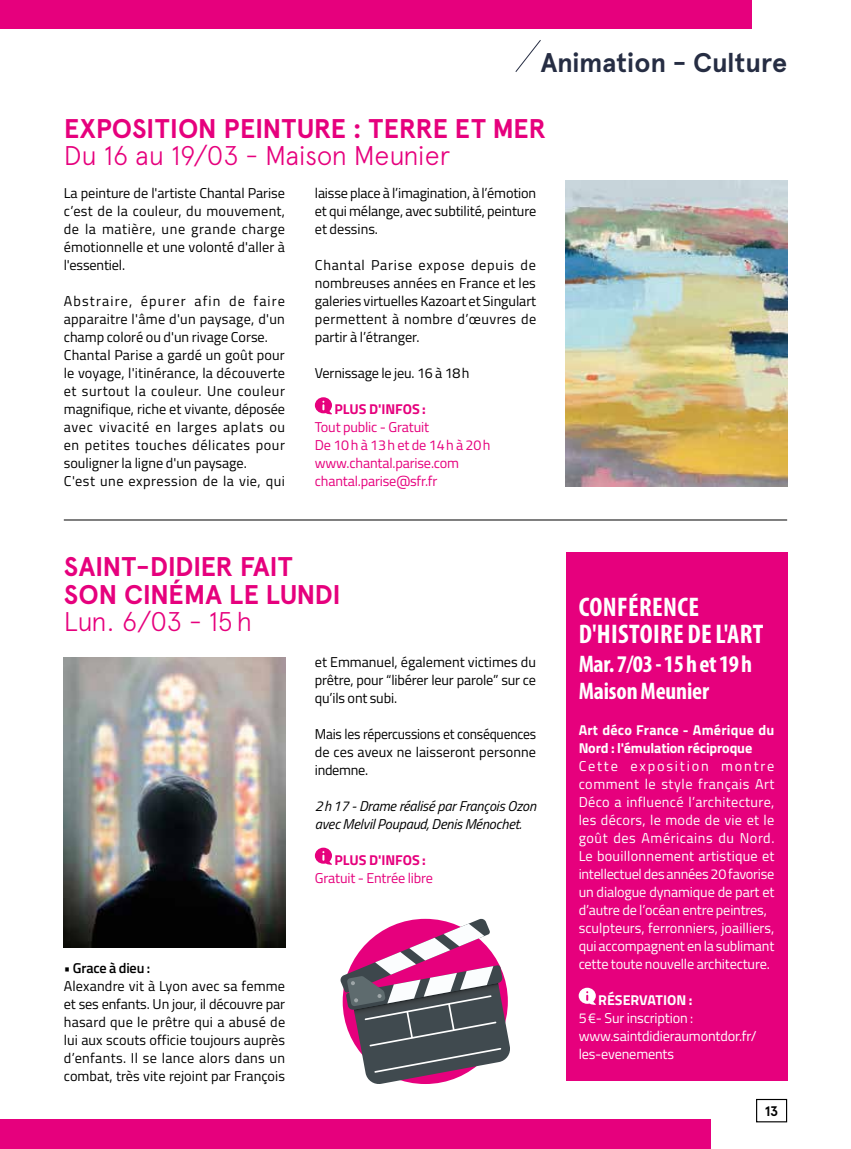
<style>
.page{position:relative;width:851px;height:1149px;background:#fff}
.page>*{position:absolute;margin:0;border:0;box-sizing:border-box;transform-origin:0 0}
.t1{font:700 27px/27px "Apercu Pro";letter-spacing:-.01em;color:#e6007d}
.t2{font:27px "Apercu Light Pro";letter-spacing:-.015em;color:#e6007d}
.t3{font:700 condensed 27px/27px "Myriad Pro";letter-spacing:.01em;color:#fff}
.t4{font:700 27px "Apercu Pro";letter-spacing:-.005em;color:#262d43}
.t5{font:700 condensed 24px/27px "Myriad Pro";letter-spacing:-.01em;color:#fff}
.t6{font:14.25px/18px "Titillium Web";letter-spacing:.005em;color:#000;text-align:justify}
.t7{font:14.25px/18px "Titillium Web";letter-spacing:-.01em;color:#fff}
.t8{font:14.25px/18px "Titillium Web";letter-spacing:-.01em;color:#e6007d}
.t9{font:14.25px/18px "Titillium Web";letter-spacing:.005em;color:#000;text-align:justify;scale:.96 1}
.t10{font:italic 14.25px/18px "Titillium Web";letter-spacing:-.01em;color:#000}
.t11{font:700 14.25px/18px "Titillium Web";color:#fff}
.t12{font:700 14.25px "Titillium Web";color:#e6007d}
.t13{font:700 13.8px "Apercu Pro";color:#000}
.s1{font-weight:600}
</style>
<div class="page">
<div style="left:756px;top:1098px;width:31px;height:23px;border:1px solid #000"></div>
<div style="left:0;top:0;width:750px;height:28px;background:#e6007d"></div>
<div style="left:0;top:1119px;width:710px;height:29px;background:#e6007d"></div>
<svg style="left:515px;top:40px;width:26px;height:32px"></svg>
<img style="left:566px;top:180px;width:221px;height:306px">
<hr style="left:64px;top:519px;width:723px;height:1px;background:#000">
<svg style="left:315px;top:847px;width:17px;height:17px"></svg>
<svg style="left:315px;top:397px;width:17px;height:17px"></svg>
<div style="left:566px;top:552px;width:221px;height:528px;background:#e6007d"></div>
<svg style="left:578px;top:987px;width:17px;height:17px"></svg>
<img style="left:64px;top:657px;width:221px;height:290px">
<svg style="left:340px;top:918px;width:170px;height:166px"></svg>
<h1 class="t4" style="left:540px;top:42px;width:248px">Animation - Culture</h1>
<h1 class="t1" style="left:64px;top:114px;width:483px">EXPOSITION PEINTURE : TERRE ET MER</h1>
<h1 class="t2" style="left:64px;top:135px;width:388px">Du 16 au 19/03 - Maison Meunier</h1>
<p class="t6" style="left:64px;top:183px;width:223px">La peinture de l'artiste Chantal Parise c’est de la couleur, du mouvement, de la matière, une grande charge émotionnelle et une volonté d'aller à l'essentiel.</p>
<p class="t6" style="left:64px;top:291px;width:223px;text-align:left">Abstraire, épurer afin de faire apparaitre l'âme d'un paysage, d'un champ coloré ou d'un rivage Corse.<br>Chantal Parise a gardé un goût pour le voyage, l'itinérance, la découverte et surtout la couleur. Une couleur magnifique, riche et vivante, déposée avec vivacité en larges aplats ou en petites touches délicates pour souligner la ligne d'un paysage.<br>C'est une expression de la vie, qui</p>
<p class="t6" style="left:315px;top:183px;width:223px">laisse place à l’imagination, à l’émotion et qui mélange, avec subtilité, peinture et dessins.</p>
<p class="t6" style="left:315px;top:255px;width:223px">Chantal Parise expose depuis de nombreuses années en France et les galeries virtuelles Kazoart et Singulart permettent à nombre d’œuvres de partir à l’étranger.</p>
<p class="t6" style="left:315px;top:363px;width:156px">Vernissage le jeu. 16 à 18h</p>
<p class="t12" style="left:334px;top:398px;width:93px">PLUS D'INFOS :</p>
<p class="t8" style="left:315px;top:417px;width:177px">Tout public - Gratuit<br>De 10h à 13h et de 14h à 20h www.chantal.parise.com chantal.parise@sfr.fr</p>
<h1 class="t1" style="left:64px;top:552px;width:278px">SAINT-DIDIER FAIT<br>SON CINÉMA LE LUNDI</h1>
<h1 class="t2" style="left:64px;top:600px;width:190px">Lun. 6/03 - 15h</h1>
<p class="t6" style="left:315px;top:651px;width:223px">et Emmanuel, également victimes du prêtre, pour “libérer leur parole” sur ce qu’ils ont subi.</p>
<p class="t9" style="left:315px;top:723px;width:232px">Mais les répercussions et conséquences de ces aveux ne laisseront personne indemne.</p>
<p class="t10" style="left:315px;top:795px;width:223px">2h17 - Drame réalisé par François Ozon avec Melvil Poupaud, Denis Ménochet.</p>
<p class="t12" style="left:334px;top:848px;width:93px">PLUS D'INFOS :</p>
<p class="t8" style="left:315px;top:867px;width:120px">Gratuit - Entrée libre</p>
<p class="t6" style="left:64px;top:957px;width:223px;text-align:left">• <span class="s1">Grace à dieu :<br></span>Alexandre vit à Lyon avec sa femme et ses enfants. Un jour, il découvre par hasard que le prêtre qui a abusé de lui aux scouts officie toujours auprès d’enfants. Il se lance alors dans un combat, très vite rejoint par François</p>
<h1 class="t3" style="left:579px;top:592px;width:186px">CONFÉRENCE<br>D'HISTOIRE DE L'ART</h1>
<h2 class="t5" style="left:578px;top:649px;width:175px">Mar. 7/03 - 15h et 19h<br>Maison Meunier</h2>
<p class="t11" style="left:578px;top:719px;width:197px">Art déco France - Amérique du<br>Nord : l'émulation réciproque</p>
<p class="t7" style="left:578px;top:755px;width:197px">Cette exposition montre comment le style français Art<br>Déco a influencé l’architecture, les décors, le mode de vie et le goût des Américains du Nord.<br>Le bouillonnement artistique et intellectuel des années 20 favorise un dialogue dynamique de part et d’autre de l’océan entre peintres, sculpteurs, ferronniers, joailliers, qui accompagnent en la sublimant cette toute nouvelle architecture.</p>
<p class="t11" style="left:598px;top:989px;width:96px">RÉSERVATION :</p>
<p class="t7" style="left:578px;top:1007px;width:179px">5€- Sur inscription : www.saintdidieraumontdor.fr/ les-evenements</p>
<p class="t13" style="left:764px;top:1099px;width:15px">13</p>
</div>
